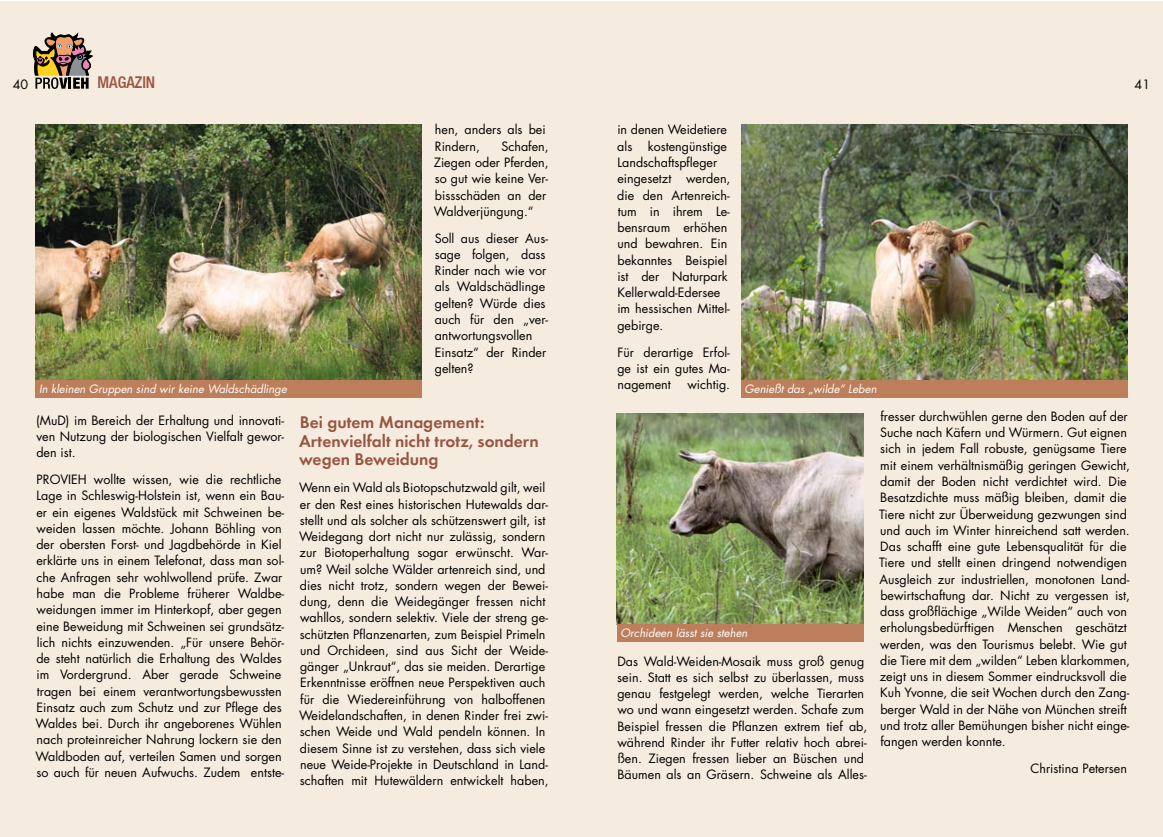
<style>
.page{position:relative;width:1163px;height:837px;background:#fff}
.page>*{position:absolute;margin:0;border:0;box-sizing:border-box;transform-origin:0 0}
.t1{font:600 17.5px/18.8px "Futura T";color:#985540}
.t2{font:500 condensed 16.25px "Helvetica Neue";color:#985540}
.t3{font:12.5px/16.2px "Futura Std";color:#000}
.t4{font:italic 11.25px "Futura Std";color:#fff}
</style>
<div class="page">
<div style="left:0;top:1px;width:1161px;height:835px;background:#f5ebdf"></div>
<svg style="left:33px;top:32px;width:60px;height:57px"></svg>
<img style="left:35px;top:124px;width:387px;height:256px">
<div style="left:35px;top:380px;width:387px;height:18px;background:#bd7f5b"></div>
<img style="left:617px;top:413px;width:246px;height:211px">
<div style="left:617px;top:624px;width:246px;height:17px;background:#bd7f5b"></div>
<img style="left:741px;top:124px;width:386px;height:256px">
<div style="left:741px;top:380px;width:386px;height:18px;background:#bd7f5b"></div>
<h2 class="t2" style="left:97px;top:77px;width:59px">MAGAZIN</h2>
<p class="t3" style="left:13px;top:76px;width:17px">40</p>
<p class="t3" style="left:1134px;top:76px;width:17px">41</p>
<p class="t4" style="left:39px;top:382px;width:249px">In kleinen Gruppen sind wir keine Waldschädlinge</p>
<p class="t3" style="left:36px;top:412px;width:249px;text-align:justify">(MuD) im Bereich der Erhaltung und innovati&shy;ven Nutzung der biologischen Vielfalt gewor&shy;den ist.</p>
<p class="t3" style="left:36px;top:471px;width:250px">PROVIEH wollte wissen, wie die rechtliche Lage in Schleswig-Holstein ist, wenn ein Bau&shy;er ein eigenes Waldstück mit Schweinen be&shy;weiden lassen möchte. Johann Böhling von der obersten Forst- und Jagdbehörde in Kiel erklärte uns in einem Telefonat, dass man sol&shy;che Anfragen sehr wohlwollend prüfe. Zwar habe man die Probleme früherer Waldbe&shy;weidungen immer im Hinterkopf, aber gegen eine Beweidung mit Schweinen sei grundsätz&shy;lich nichts einzuwenden. „Für unsere Behör&shy;de steht natürlich die Erhaltung des Waldes im Vordergrund. Aber gerade Schweine tragen bei einem verantwortungsbewussten Einsatz auch zum Schutz und zur Pflege des Waldes bei. Durch ihr angeborenes Wühlen nach proteinreicher Nahrung lockern sie den Waldboden auf, verteilen Samen und sorgen so auch für neuen Aufwuchs. Zudem entste-</p>
<p class="t3" style="left:435px;top:122px;width:112px">hen, anders als bei<br>Rindern,</p>
<p class="t3" style="left:433px;top:138px;width:116px;text-indent:68px">Schafen,<br>Ziegen oder Pferden, so gut wie keine Ver&shy;bissschäden an der<br>Waldverjüngung.“</p>
<p class="t3" style="left:434px;top:230px;width:115px">Soll aus dieser Aus&shy;sage folgen, dass<br>Rinder nach wie vor als Waldschädlinge gelten? Würde dies auch für den „ver&shy;antwortungsvollen<br>Einsatz“ der Rinder gelten?</p>
<h1 class="t1" style="left:299px;top:412px;width:241px">Bei gutem Management:<br>Artenvielfalt nicht trotz, sondern wegen Beweidung</h1>
<p class="t3" style="left:299px;top:479px;width:251px">Wenn ein Wald als Biotopschutzwald gilt, weil er den Rest eines historischen Hutewalds dar&shy;stellt und als solcher als schützenswert gilt, ist Weidegang dort nicht nur zulässig, sondern zur Biotoperhaltung sogar erwünscht. War&shy;um? Weil solche Wälder artenreich sind, und dies nicht trotz, sondern wegen der Bewei&shy;dung, denn die Weidegänger fressen nicht wahllos, sondern selektiv. Viele der streng ge&shy;schützten Pflanzenarten, zum Beispiel Primeln und Orchideen, sind aus Sicht der Weide&shy;gänger „Unkraut“, das sie meiden. Derartige Erkenntnisse eröffnen neue Perspektiven auch für die Wiedereinführung von halboffenen Weidelandschaften, in denen Rinder frei zwi&shy;schen Weide und Wald pendeln können. In diesem Sinne ist zu verstehen, dass sich viele neue Weide-Projekte in Deutschland in Land&shy;schaften mit Hutewäldern entwickelt haben,</p>
<p class="t3" style="left:617px;top:122px;width:115px">in denen Weidetiere als kostengünstige<br>Landschaftspfleger eingesetzt werden, die den Artenreich&shy;tum in ihrem Le&shy;bensraum erhöhen und bewahren. Ein bekanntes Beispiel ist der Naturpark<br>Kellerwald-Edersee im hessischen Mittel&shy;gebirge.</p>
<p class="t3" style="left:617px;top:344px;width:114px;text-align:justify">Für derartige Erfol&shy;ge ist ein gutes Ma&shy;nagement</p>
<p class="t3" style="left:687px;top:376px;width:44px">wichtig.</p>
<p class="t4" style="left:744px;top:382px;width:133px">Genießt das „wilde“ Leben</p>
<p class="t4" style="left:620px;top:625px;width:128px">Orchideen lässt sie stehen</p>
<p class="t3" style="left:617px;top:652px;width:251px">Das Wald-Weiden-Mosaik muss groß genug sein. Statt es sich selbst zu überlassen, muss genau festgelegt werden, welche Tierarten wo und wann eingesetzt werden. Schafe zum Beispiel fressen die Pflanzen extrem tief ab, während Rinder ihr Futter relativ hoch abrei&shy;ßen. Ziegen fressen lieber an Büschen und Bäumen als an Gräsern. Schweine als Alles-</p>
<p class="t3" style="left:879px;top:408px;width:252px">fresser durchwühlen gerne den Boden auf der Suche nach Käfern und Würmern. Gut eignen sich in jedem Fall robuste, genügsame Tiere mit einem verhältnismäßig geringen Gewicht, damit der Boden nicht verdichtet wird. Die Besatzdichte muss mäßig bleiben, damit die Tiere nicht zur Überweidung gezwungen sind und auch im Winter hinreichend satt werden.<br>Das schafft eine gute Lebensqualität für die Tiere und stellt einen dringend notwendigen Ausgleich zur industriellen, monotonen Land&shy;bewirtschaftung dar. Nicht zu vergessen ist, dass großflächige „Wilde Weiden“ auch von erholungsbedürftigen Menschen geschätzt werden, was den Tourismus belebt. Wie gut die Tiere mit dem „wilden“ Leben klarkommen, zeigt uns in diesem Sommer eindrucksvoll die Kuh Yvonne, die seit Wochen durch den Zang&shy;berger Wald in der Nähe von München streift und trotz aller Bemühungen bisher nicht einge&shy;fangen werden konnte.</p>
<p class="t3" style="left:1030px;top:760px;width:98px">Christina Petersen</p>
</div>
